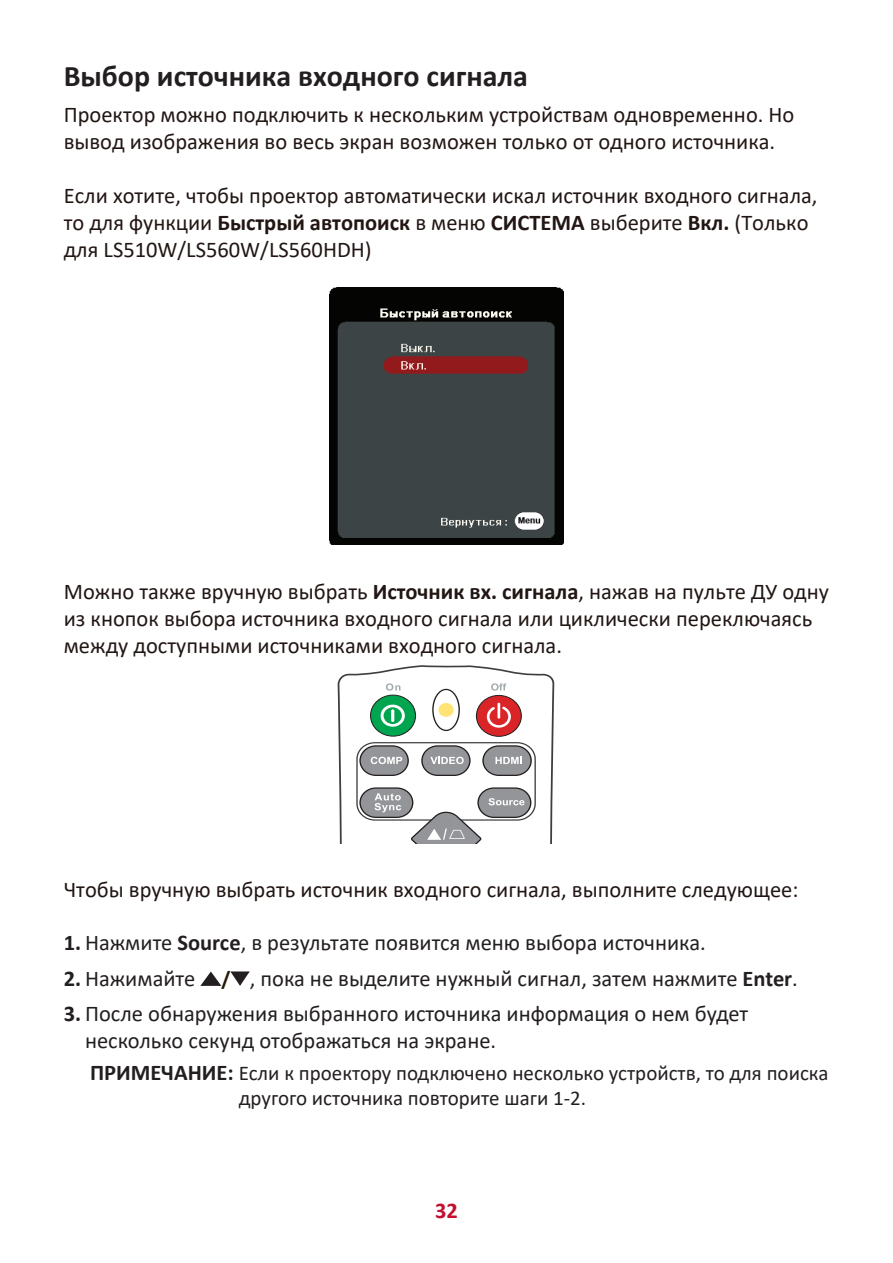
<style>
.page{position:relative;width:893px;height:1263px;background:#fff}
.page>*{position:absolute;margin:0;border:0;box-sizing:border-box;transform-origin:0 0}
.t1{font:700 30px "Calibri";color:#231f20}
.t2{font:22.5px/27px "Calibri";color:#211613}
.t3{font:22.5px/27px "Calibri";color:#231f20}
.t4{font:700 22.5px "Calibri";color:#c3102f}
.t5{font:21px/25.2px "Calibri";color:#231f20}
.s1{font-weight:700}
.s2{font-weight:700;font-size:21px;color:#251a05}
.s3{font-weight:700;font-size:22.5px}
</style>
<div class="page">
<img style="left:329px;top:287px;width:235px;height:258px">
<svg style="left:337px;top:665px;width:218px;height:178px"></svg>
<svg style="left:200px;top:971px;width:22px;height:15px"></svg>
<svg style="left:230px;top:971px;width:20px;height:15px"></svg>
<h1 class="t1" style="left:64px;top:57px;width:466px">Выбор источника входного сигнала</h1>
<p class="t2" style="left:64px;top:100px;width:732px">Проектор можно подключить к нескольким устройствам одновременно. Но вывод изображения во весь экран возможен только от одного источника.</p>
<p class="t2" style="left:64px;top:181px;width:755px">Если хотите, чтобы проектор автоматически искал источник входного сигнала, то для функции <span class="s1">Быстрый автопоиск</span> в меню <span class="s1">СИСТЕМА</span> выберите <span class="s1">Вкл.</span> (Только для LS510W/LS560W/LS560HDH)</p>
<p class="t2" style="left:64px;top:577px;width:767px">Можно также вручную выбрать <span class="s1">Источник вх. сигнала</span>, нажав на пульте ДУ одну из кнопок выбора источника входного сигнала или циклически переключаясь между доступными источниками входного сигнала.</p>
<p class="t2" style="left:64px;top:876px;width:736px">Чтобы вручную выбрать источник входного сигнала, выполните следующее:</p>
<p class="t3" style="left:64px;top:929px;width:644px"><span class="s1">1.</span> Нажмите <span class="s1">Source</span>, в результате появится меню выбора источника.</p>
<p class="t3" style="left:64px;top:964px;width:736px"><span class="s1">2.</span> Нажимайте <span class="s2">/</span> , пока не выделите нужный сигнал, затем нажмите <span class="s1">Enter</span>.</p>
<p class="t3" style="left:85px;top:1000px;width:665px;text-indent:-21px"><span class="s1">3.</span> После обнаружения выбранного источника информация о нем будет несколько секунд отображаться на экране.</p>
<p class="t5" style="left:239px;top:1060px;width:591px;text-indent:-149px"><span class="s3">ПРИМЕЧАНИЕ:</span> Если к проектору подключено несколько устройств, то для поиска другого источника повторите шаги 1-2.</p>
<p class="t4" style="left:435px;top:1196px;width:24px">32</p>
</div>
